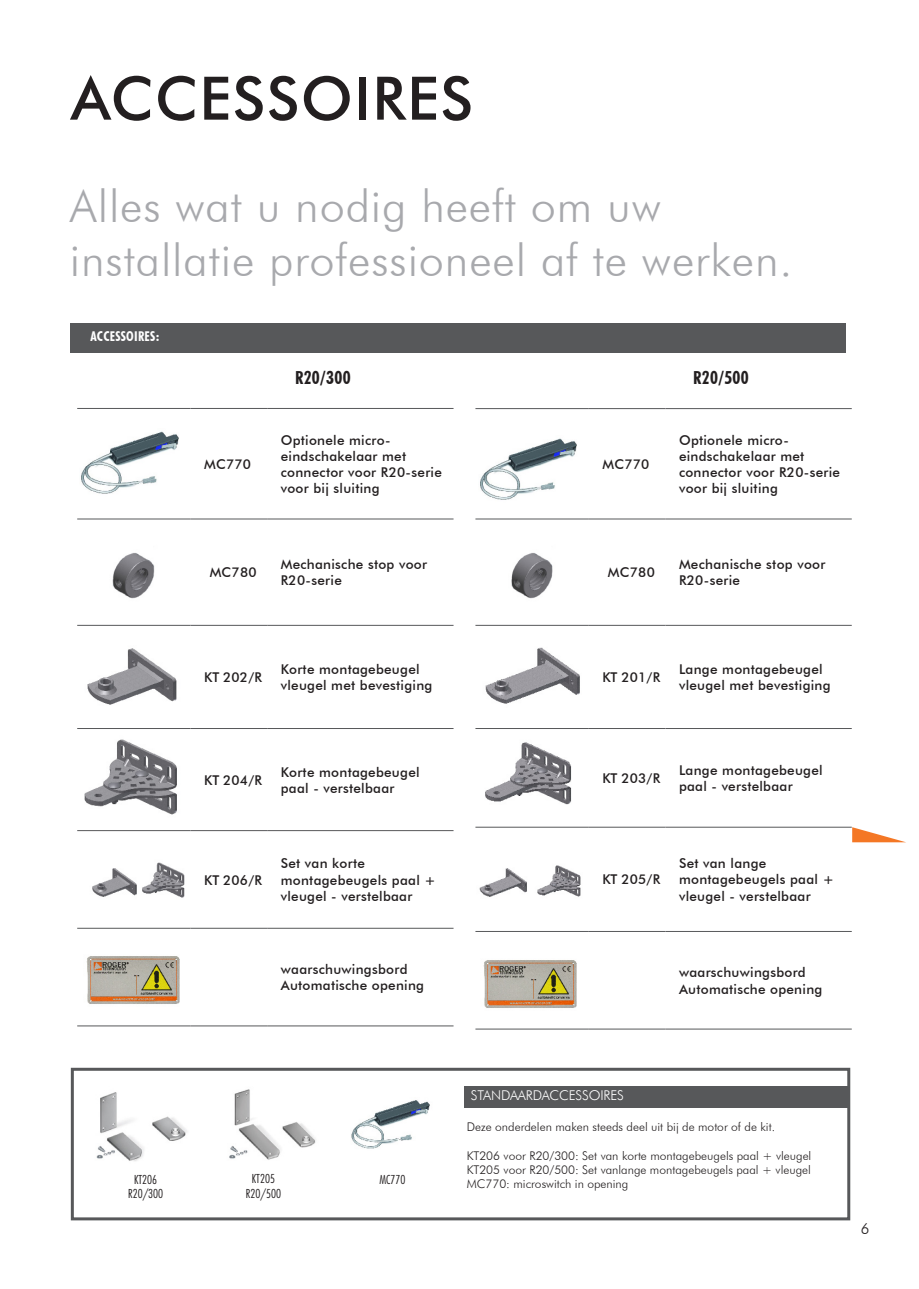
<style>
.page{position:relative;width:919px;height:1289px;background:#fff}
.page>*{position:absolute;margin:0;border:0;box-sizing:border-box;transform-origin:0 0}
.t1{font:500 60px "Futura BT";letter-spacing:.02em;color:#231f20}
.t2{font:300 45px/54px "Futura BT";letter-spacing:.02em;color:#a8a9ad}
.t3{font:700 condensed 18px "Futura BT";letter-spacing:.02em;color:#231f20}
.t4{font:300 15px "Futura BT";color:#231f20}
.t5{font:500 13.5px/16.2px "Futura BT";letter-spacing:.02em;color:#231f20}
.t6{font:300 13.5px "Futura BT";letter-spacing:-.01em;color:#fff}
.t7{font:700 condensed 13.5px "Futura BT";letter-spacing:.02em;color:#fff}
.t8{font:300 12px/14.4px "Futura BT";color:#231f20;text-align:justify}
.t9{font:300 condensed 12px/14.4px "Futura";color:#231f20;text-align:center}
</style>
<div class="page">
<div style="left:70px;top:323px;width:775px;height:30px;background:#57585a"></div>
<hr style="left:77px;top:518px;width:113px;height:1px;background:#57585a">
<hr style="left:190px;top:518px;width:77px;height:1px;background:#57585a">
<hr style="left:267px;top:518px;width:186px;height:1px;background:#57585a">
<hr style="left:77px;top:625px;width:113px;height:1px;background:#57585a">
<hr style="left:190px;top:625px;width:77px;height:1px;background:#57585a">
<hr style="left:267px;top:625px;width:186px;height:1px;background:#57585a">
<hr style="left:77px;top:728px;width:113px;height:1px;background:#57585a">
<hr style="left:190px;top:728px;width:77px;height:1px;background:#57585a">
<hr style="left:267px;top:728px;width:186px;height:1px;background:#57585a">
<hr style="left:77px;top:830px;width:113px;height:1px;background:#57585a">
<hr style="left:190px;top:830px;width:77px;height:1px;background:#57585a">
<hr style="left:267px;top:830px;width:186px;height:1px;background:#57585a">
<hr style="left:77px;top:928px;width:113px;height:1px;background:#57585a">
<hr style="left:190px;top:928px;width:77px;height:1px;background:#57585a">
<hr style="left:267px;top:928px;width:186px;height:1px;background:#57585a">
<hr style="left:77px;top:1025px;width:113px;height:1px;background:#57585a">
<hr style="left:190px;top:1025px;width:77px;height:1px;background:#57585a">
<hr style="left:267px;top:1025px;width:186px;height:1px;background:#57585a">
<hr style="left:77px;top:408px;width:113px;height:1px;background:#57585a">
<hr style="left:190px;top:408px;width:77px;height:1px;background:#57585a">
<hr style="left:267px;top:408px;width:186px;height:1px;background:#57585a">
<div style="left:71px;top:1067px;width:779px;height:153px;border:3px solid #57585a"></div>
<div style="left:464px;top:1086px;width:383px;height:21px;background:#57585a"></div>
<img style="left:81px;top:431px;width:98px;height:63px">
<img style="left:112px;top:553px;width:43px;height:46px">
<img style="left:87px;top:648px;width:90px;height:57px">
<img style="left:84px;top:739px;width:93px;height:76px">
<img style="left:92px;top:862px;width:93px;height:36px">
<hr style="left:475px;top:518px;width:113px;height:1px;background:#57585a">
<hr style="left:588px;top:518px;width:77px;height:1px;background:#57585a">
<hr style="left:665px;top:518px;width:186px;height:1px;background:#57585a">
<hr style="left:475px;top:625px;width:113px;height:1px;background:#57585a">
<hr style="left:588px;top:625px;width:77px;height:1px;background:#57585a">
<hr style="left:665px;top:625px;width:186px;height:1px;background:#57585a">
<hr style="left:475px;top:728px;width:113px;height:1px;background:#57585a">
<hr style="left:588px;top:728px;width:77px;height:1px;background:#57585a">
<hr style="left:665px;top:728px;width:186px;height:1px;background:#57585a">
<hr style="left:475px;top:827px;width:113px;height:1px;background:#57585a">
<hr style="left:588px;top:827px;width:77px;height:1px;background:#57585a">
<hr style="left:665px;top:827px;width:186px;height:1px;background:#57585a">
<hr style="left:475px;top:931px;width:113px;height:1px;background:#57585a">
<hr style="left:588px;top:931px;width:77px;height:1px;background:#57585a">
<hr style="left:665px;top:931px;width:186px;height:1px;background:#57585a">
<hr style="left:475px;top:1028px;width:113px;height:1px;background:#57585a">
<hr style="left:588px;top:1028px;width:77px;height:1px;background:#57585a">
<hr style="left:665px;top:1028px;width:186px;height:1px;background:#57585a">
<hr style="left:475px;top:408px;width:113px;height:1px;background:#57585a">
<hr style="left:588px;top:408px;width:77px;height:1px;background:#57585a">
<hr style="left:665px;top:408px;width:186px;height:1px;background:#57585a">
<img style="left:480px;top:438px;width:97px;height:62px">
<img style="left:511px;top:553px;width:42px;height:46px">
<img style="left:485px;top:647px;width:95px;height:57px">
<img style="left:485px;top:742px;width:87px;height:63px">
<img style="left:537px;top:865px;width:44px;height:32px">
<img style="left:479px;top:868px;width:48px;height:29px">
<img style="left:96px;top:1092px;width:91px;height:69px">
<img style="left:229px;top:1089px;width:87px;height:71px">
<img style="left:351px;top:1100px;width:79px;height:49px">
<img style="left:86px;top:956px;width:94px;height:48px">
<img style="left:483px;top:960px;width:94px;height:48px">
<svg style="left:852px;top:827px;width:53px;height:15px"></svg>
<h1 class="t1" style="left:71px;top:62px;width:404px">ACCESSOIRES</h1>
<h2 class="t2" style="left:70px;top:178px;width:724px">Alles wat u nodig heeft om uw installatie professioneel af te werken.</h2>
<p class="t7" style="left:90px;top:328px;width:71px">ACCESSOIRES:</p>
<p class="t5" style="left:204px;top:456px;width:48px">MC770</p>
<h3 class="t3" style="left:295px;top:366px;width:57px">R20/300</h3>
<p class="t5" style="left:281px;top:431px;width:163px">Optionele micro&shy;eindschakelaar met connector voor R20-serie voor bij sluiting</p>
<p class="t5" style="left:210px;top:564px;width:48px">MC780</p>
<p class="t5" style="left:281px;top:556px;width:148px">Mechanische stop voor<br>R20-serie</p>
<p class="t5" style="left:204px;top:669px;width:59px">KT 202/R</p>
<p class="t5" style="left:281px;top:661px;width:153px">Korte montagebeugel vleugel met bevestiging</p>
<p class="t5" style="left:204px;top:771px;width:59px">KT 204/R</p>
<p class="t5" style="left:281px;top:763px;width:140px">Korte montagebeugel paal - verstelbaar</p>
<p class="t5" style="left:204px;top:871px;width:59px">KT 206/R</p>
<p class="t5" style="left:281px;top:855px;width:156px">Set van korte montagebeugels paal + vleugel - verstelbaar</p>
<p class="t5" style="left:281px;top:961px;width:145px">waarschuwingsbord<br>Automatische opening</p>
<p class="t5" style="left:602px;top:456px;width:48px">MC770</p>
<h3 class="t3" style="left:693px;top:366px;width:57px">R20/500</h3>
<p class="t5" style="left:679px;top:431px;width:163px">Optionele micro&shy;eindschakelaar met connector voor R20-serie voor bij sluiting</p>
<p class="t5" style="left:608px;top:564px;width:48px">MC780</p>
<p class="t5" style="left:679px;top:556px;width:148px">Mechanische stop voor<br>R20-serie</p>
<p class="t5" style="left:602px;top:669px;width:59px">KT 201/R</p>
<p class="t5" style="left:679px;top:661px;width:153px">Lange montagebeugel vleugel met bevestiging</p>
<p class="t5" style="left:602px;top:770px;width:59px">KT 203/R</p>
<p class="t5" style="left:679px;top:761px;width:145px">Lange montagebeugel paal - verstelbaar</p>
<p class="t5" style="left:602px;top:871px;width:59px">KT 205/R</p>
<p class="t5" style="left:679px;top:855px;width:156px">Set van lange montagebeugels paal + vleugel - verstelbaar</p>
<p class="t5" style="left:679px;top:964px;width:145px">waarschuwingsbord<br>Automatische opening</p>
<p class="t9" style="left:128px;top:1172px;width:37px">KT206<br>R20/300</p>
<p class="t9" style="left:246px;top:1171px;width:37px">KT205<br>R20/500</p>
<p class="t9" style="left:379px;top:1172px;width:28px">MC770</p>
<p class="t6" style="left:471px;top:1086px;width:154px">STANDAARDACCESSOIRES</p>
<p class="t8" style="left:467px;top:1119px;width:310px">Deze onderdelen maken steeds deel uit bij de motor of de kit.</p>
<p class="t8" style="left:467px;top:1147px;width:346px">KT206 voor R20/300: Set van korte montagebeugels paal + vleugel KT205 voor R20/500: Set vanlange montagebeugels paal + vleugel MC770: microswitch in opening</p>
<p class="t4" style="left:860px;top:1219px;width:10px">6</p>
</div>
